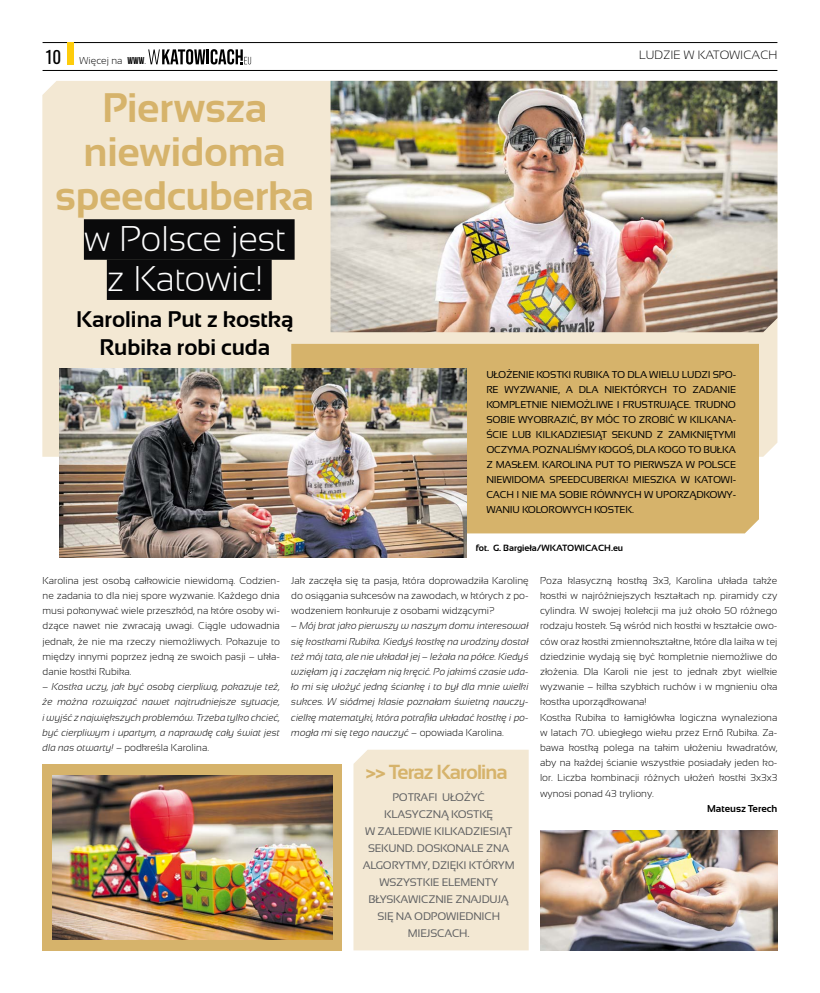
<style>
.page{position:relative;width:820px;height:993px;background:#fff}
.page>*{position:absolute;margin:0;border:0;box-sizing:border-box;transform-origin:0 0}
.t1{font:700 41.2px/43.7px "Sansation";letter-spacing:-.01em;color:#d6b36b;text-align:center}
.t2{font:300 35.7px/40.2px "Sansation";letter-spacing:-.015em;color:#fff;text-align:center}
.t3{font:700 22.6px/27.1px "Sansation";color:#000;text-align:center}
.t4{font:700 20.4px "Sansation";letter-spacing:-.045em;color:#d6b36b}
.t5{font:300 12px "Sansation";color:#000}
.t6{font:11px/17px "Sansation";letter-spacing:-.02em;color:#5f6062}
.t7{font:300 10px/15.2px "Sansation";color:#000;text-align:justify}
.t8{font:italic 300 10px/15.2px "Sansation";color:#000;text-align:justify}
.t9{font:10px/15px "Sansation";letter-spacing:-.02em;color:#000}
.t10{font:700 10px "Sansation";color:#000}
.t11{font:700 9px "Sansation";color:#000}
.s1{font-family:"Oswald";font-weight:400;font-size:17px}
.s2{font-family:"Bebas Neue";font-weight:400}
.s3{font-style:normal}
</style>
<div class="page">
<hr style="left:43px;top:42px;width:734px;height:1px;background:#000">
<svg style="left:148px;top:49px;width:103px;height:15px"></svg>
<hr style="left:43px;top:70px;width:734px;height:1px;background:#000">
<div style="left:67px;top:43px;width:6px;height:22px;background:#fecc0b"></div>
<div style="left:42px;top:81px;width:735px;height:375px;background:#f3e8d3"></div>
<div style="left:84px;top:219px;width:210px;height:41px;background:#0a0a0b"></div>
<div style="left:107px;top:259px;width:164px;height:41px;background:#0a0a0b"></div>
<div style="left:291px;top:344px;width:467px;height:189px;background:#d6b36b"></div>
<div style="left:43px;top:764px;width:299px;height:186px;background:#d6b36b"></div>
<img style="left:330px;top:81px;width:447px;height:251px">
<img style="left:52px;top:775px;width:280px;height:164px">
<img style="left:60px;top:368px;width:406px;height:189px">
<img style="left:540px;top:830px;width:237px;height:120px">
<div style="left:353px;top:749px;width:175px;height:201px;background:#f3e8d3"></div>
<p class="t7" style="left:46px;top:53px;width:102px"><span class="s1">10</span> Więcej na <span class="s2">WWW</span>.</p>
<p class="t5" style="left:639px;top:48px;width:16px">Ludz</p>
<p class="t5" style="left:670px;top:48px;width:99px">ie w Katow icach</p>
<h1 class="t1" style="left:55px;top:86px;width:260px">Pierwsza niewidoma speedcuberka</h1>
<h2 class="t2" style="left:84px;top:218px;width:203px">w Polsce jest z Katowic!</h2>
<h3 class="t3" style="left:76px;top:306px;width:219px">Karolina Put z kostką<br>Rubika robi cuda</h3>
<p class="t9" style="left:486px;top:366px;width:58px">UŁOŻEN IE KOS</p>
<p class="t9" style="left:486px;top:366px;width:251px;text-align:justify;text-indent:70px">TKI RUBIKA TO DLA WIELU LUDZ I SPO-RE WYZWAN IE, A DLA N IEKTÓRYCH TO ZADAN IE KOM</p>
<p class="t9" style="left:486px;top:396px;width:251px;text-indent:23px">PLETN IE N IEMOŻLIWE I FRUSTRUJĄCE. TRUDNO<br>SOBIE WYOBRAZIĆ, BY MÓC TO ZROBIĆ W KILKANA-<br>ŚCIE LUB KILKADZ IESIĄT SEKUND</p>
<p class="t9" style="left:656px;top:426px;width:33px">Z ZAMKN</p>
<p class="t9" style="left:704px;top:426px;width:33px">IĘTYM I</p>
<p class="t9" style="left:486px;top:441px;width:54px">OCZYMA. POZN</p>
<p class="t9" style="left:560px;top:441px;width:46px">ALIŚMY KOGO</p>
<p class="t9" style="left:626px;top:441px;width:39px">Ś, DLA KOGO</p>
<p class="t9" style="left:687px;top:441px;width:50px">TO BUŁKA</p>
<p class="t9" style="left:486px;top:456px;width:176px">Z MASŁEM. KARO LINA PUT TO PIERWSZ</p>
<p class="t9" style="left:675px;top:456px;width:62px">A W POLSCE</p>
<p class="t9" style="left:486px;top:471px;width:37px">NIEWIDOM</p>
<p class="t9" style="left:537px;top:471px;width:120px">A SPEEDCUBERKA! MIESZK</p>
<p class="t9" style="left:486px;top:471px;width:251px;text-indent:183px">A W KATOW I-<br>CACH I N IE MA SO BIE RÓWNYCH W UPO RZĄDKOW</p>
<p class="t9" style="left:726px;top:486px;width:11px">Y-</p>
<p class="t9" style="left:486px;top:501px;width:115px">WAN IU KO LO ROWYCH KOS</p>
<p class="t9" style="left:613px;top:501px;width:21px">TEK.</p>
<p class="t11" style="left:476px;top:543px;width:149px">fot. G. Bargieła/WKATOWICACH.eu</p>
<p class="t7" style="left:43px;top:572px;width:239px">Karolina jest osobą całkowicie niewidomą. Codzien&shy;ne zadania to dla niej spore wyzwanie. Każdego dnia musi pokonywać wiele przeszkód, na które osoby wi&shy;dzące nawet nie zwracają uwagi. Ciągle udowadnia jednak, że nie ma rzeczy niemożliwych. Pokazuje to między innymi poprzez jedną ze swoich pasji – ukła&shy;danie kostki Rubika.</p>
<p class="t8" style="left:43px;top:679px;width:239px">– Kostka uczy, jak być osobą cierpliwą, pokazuje też, że można rozwiązać nawet najtrudniejsze sytuacje, i wyjść z największych problemów. Trzeba tylko chcieć, być cierpliwym i upartym, a naprawdę cały świat jest dla nas otwarty! <span class="s3">– podkreśla Karolina.</span></p>
<p class="t7" style="left:291px;top:572px;width:239px">Jak zaczęła się ta pasja, która doprowadziła Karolinę do osiągania sukcesów na zawodach, w których z po&shy;wodzeniem konkuruje z osobami widzącymi?</p>
<p class="t8" style="left:291px;top:618px;width:239px">– Mój brat jako pierwszy w naszym domu interesował się kostkami Rubika. Kiedyś kostkę na urodziny dostał też mój tata, ale nie układał jej – leżała na półce. Kiedyś wzięłam ją i zaczęłam nią kręcić. Po jakimś czasie uda&shy;ło mi się ułożyć jedną ściankę i to był dla mnie wielki sukces. W siódmej klasie poznałam świetną nauczy&shy;cielkę matematyki, która potrafiła układać kostkę i po&shy;mogła mi się tego nauczyć <span class="s3">– opowiada Karolina.</span></p>
<h3 class="t4" style="left:365px;top:760px;width:144px">&gt;&gt; Teraz Karolina</h3>
<p class="t6" style="left:384px;top:788px;width:102px;text-indent:8px">POTRAFI UŁO ŻYĆ<br>KLASYCZN Ą KOS</p>
<p class="t6" style="left:365px;top:805px;width:149px;text-indent:108px">TKĘ<br>W ZALEDWIE KILKADZ IESIĄT<br>SEKUND. DOSKON</p>
<p class="t6" style="left:463px;top:839px;width:47px">ALE ZNA</p>
<p class="t6" style="left:363px;top:856px;width:151px">ALGO RYTMY, DZ IĘKI KTÓRYM</p>
<p class="t6" style="left:379px;top:873px;width:9px">WSZ</p>
<p class="t6" style="left:403px;top:873px;width:96px">YSTKIE ELEM ENTY</p>
<p class="t6" style="left:368px;top:890px;width:142px">BŁYSKAWICZN IE ZNAJD UJĄ</p>
<p class="t6" style="left:377px;top:907px;width:124px">SIĘ NA ODPOWIEDN ICH</p>
<p class="t6" style="left:408px;top:924px;width:63px">M IEJSCACH.</p>
<p class="t7" style="left:540px;top:572px;width:239px;text-align:left">Poza klasyczną kostką 3x3, Karolina układa także kostki w najróżniejszych kształtach np. piramidy czy cylindra. W swojej kolekcji ma już około 50 różnego rodzaju kostek. Są wśród nich kostki w kształcie owo&shy;ców oraz kostki zmiennokształtne, które dla laika w tej dziedzinie wydają się być kompletnie niemożliwe do złożenia. Dla Karoli nie jest to jednak zbyt wielkie wyzwanie – kilka szybkich ruchów i w mgnieniu oka kostka uporządkowana!<br>Kostka Rubika to łamigłówka logiczna wynaleziona w latach 70. ubiegłego wieku przez Ernő Rubika. Za&shy;bawa kostką polega na takim ułożeniu kwadratów, aby na każdej ścianie wszystkie posiadały jeden ko&shy;lor. Liczba kombinacji różnych ułożeń kostki 3x3x3 wynosi ponad 43 tryliony.</p>
<p class="t10" style="left:706px;top:802px;width:72px">Mateusz Terech</p>
</div>
